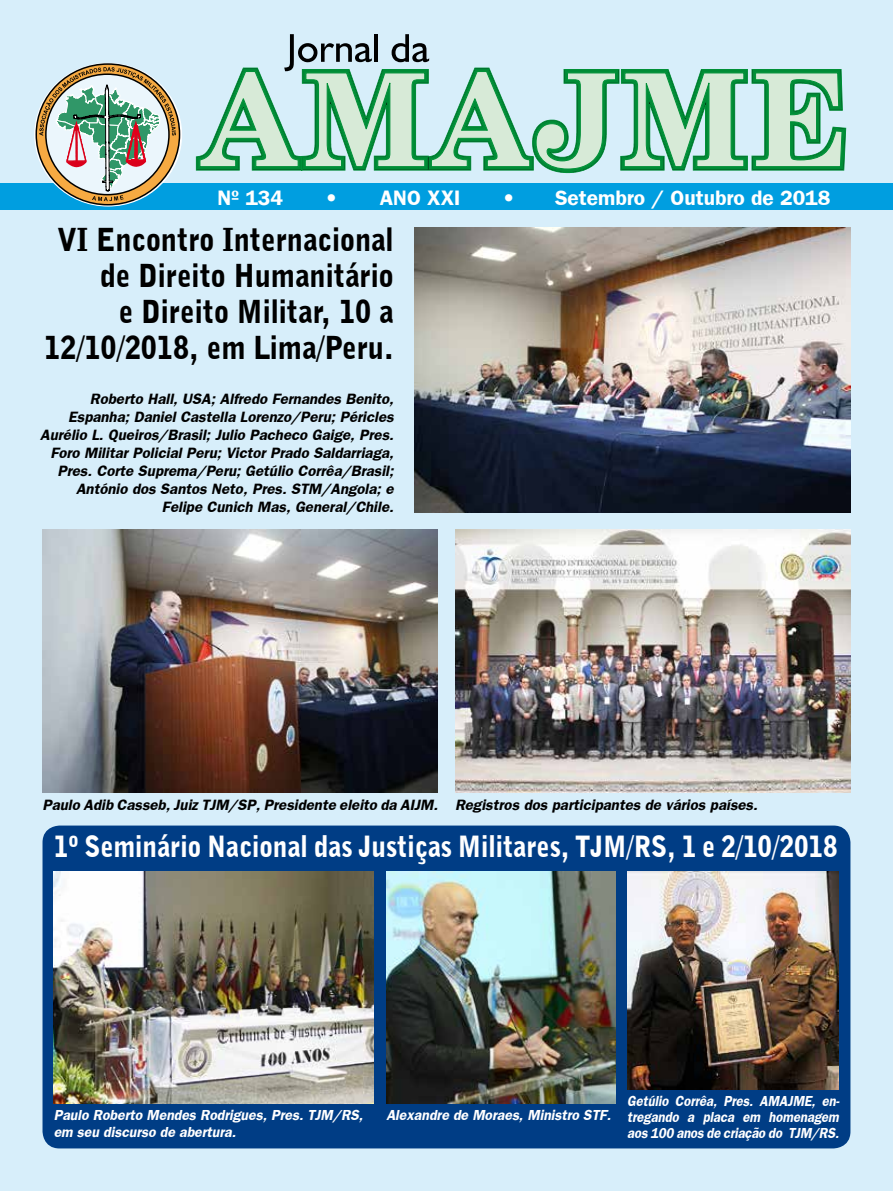
<style>
.page{position:relative;width:893px;height:1191px;background:#d7eefa}
.page>*{position:absolute;margin:0;border:0;box-sizing:border-box;transform-origin:0 0}
.t1{font:900 31.5px/36px "Bell Gothic BT";color:#000;text-align:right;scale:.92 1}
.t2{font:900 29.1px "Bell Gothic BT";color:#fff;scale:.9 1}
.t3{font:700 21px "Frankfurt Gothic";color:#fff}
.t4{font:italic 700 15px/18px "Frankfurt Gothic";color:#000;text-align:right}
.t5{font:italic 700 14.55px/17.4px "Frankfurt Gothic";color:#fff;scale:.96 1}
.t6{font:italic 700 14.55px/16px "Frankfurt Gothic";color:#fff;text-align:justify;scale:.89 1}
</style>
<div class="page">
<div style="left:43px;top:825px;width:807px;height:323px;background:#003d85;border-radius:17px"></div>
<div style="left:0;top:183px;width:893px;height:27px;background:#009ee0"></div>
<svg style="left:39px;top:67px;width:137px;height:134px"></svg>
<svg style="left:241px;top:34px;width:250px;height:37px"></svg>
<svg style="left:200px;top:71px;width:642px;height:98px"></svg>
<img style="left:414px;top:227px;width:436px;height:286px">
<img style="left:43px;top:529px;width:395px;height:263px">
<img style="left:455px;top:529px;width:395px;height:263px">
<img style="left:54px;top:871px;width:320px;height:232px">
<img style="left:386px;top:871px;width:230px;height:232px">
<img style="left:627px;top:871px;width:212px;height:218px">
<h3 class="t3" style="left:218px;top:185px;width:67px">Nº 134</h3>
<h3 class="t3" style="left:325px;top:185px;width:137px">• ANO XXI</h3>
<h3 class="t3" style="left:502px;top:185px;width:329px">• Setembro / Outubro de 2018</h3>
<h1 class="t1" style="left:44px;top:221px;width:381px">VI Encontro Internacional de Direito Humanitário<br>e Direito Militar, 10 a<br>12/10/2018, em Lima/Peru.</h1>
<p class="t4" style="left:40px;top:389px;width:355px">Roberto Hall, USA; Alfredo Fernandes Benito, Espanha; Daniel Castella Lorenzo/Peru; Péricles Aurélio L. Queiros/Brasil; Julio Pacheco Gaige, Pres.<br>Foro Militar Policial Peru; Victor Prado Saldarriaga, Pres. Corte Suprema/Peru; Getúlio Corrêa/Brasil; António dos Santos Neto, Pres. STM/Angola; e Felipe Cunich Mas, General/Chile.</p>
<p class="t4" style="left:43px;top:795px;width:717px">Paulo Adib Casseb, Juiz TJM/SP, Presidente eleito da AIJM. Registros dos participantes de vários países.</p>
<h2 class="t2" style="left:54px;top:828px;width:873px">1º Seminário Nacional das Justiças Militares, TJM/RS, 1 e 2/10/2018</h2>
<p class="t5" style="left:54px;top:1105px;width:324px">Paulo Roberto Mendes Rodrigues, Pres. TJM/RS, em seu discurso de abertura.</p>
<p class="t5" style="left:386px;top:1105px;width:235px">Alexandre de Moraes, Ministro STF.</p>
<p class="t6" style="left:627px;top:1092px;width:240px">Getúlio Corrêa, Pres. AMAJME, en&shy;tregando a placa em homenagem aos 100 anos de criação do TJM/RS.</p>
</div>
